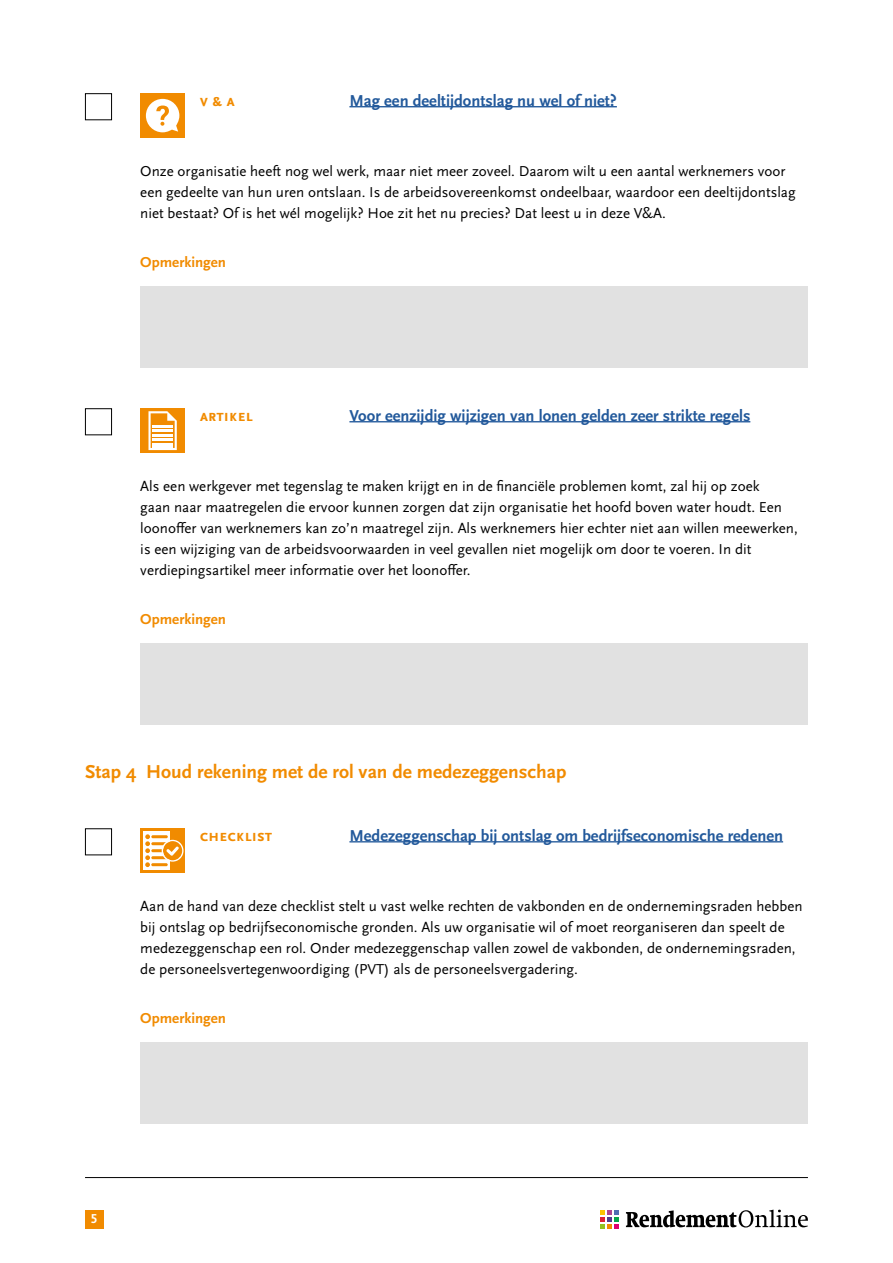
<style>
.page{position:relative;width:893px;height:1263px;background:#fff}
.page>*{position:absolute;margin:0;border:0;box-sizing:border-box;transform-origin:0 0}
.t1{font:700 19.5px "Scala Sans OT";color:#f18b00}
.t2{font:700 16.5px "Scala Sans OT";color:#22599b}
.t3{font:700 16.5px "Scala Sans OT";color:#f18b00}
.t4{font:15px/21px "Scala Sans OT";color:#000}
.t5{font:700 15px "Scala Sans OT";color:#f18b00}
.t6{font:700 13.5px "Scala Sans OT";color:#fff}
</style>
<div class="page">
<hr style="left:85px;top:1177px;width:723px;height:1px;background:#000">
<div style="left:85px;top:1210px;width:18px;height:18px;background:#f18b00"></div>
<svg style="left:626px;top:1209px;width:182px;height:18px"></svg>
<svg style="left:601px;top:1210px;width:18px;height:19px"></svg>
<hr style="left:349px;top:106px;width:268px;height:1px;background:#22599b">
<hr style="left:349px;top:421px;width:401px;height:1px;background:#22599b">
<hr style="left:349px;top:841px;width:434px;height:1px;background:#22599b">
<div style="left:140px;top:286px;width:668px;height:81px;background:#e1e1e1"></div>
<div style="left:140px;top:643px;width:668px;height:81px;background:#e1e1e1"></div>
<div style="left:140px;top:1042px;width:668px;height:81px;background:#e1e1e1"></div>
<div style="left:85px;top:93px;width:27px;height:27px;border:1px solid #000"></div>
<div style="left:140px;top:93px;width:45px;height:45px;background:#f18b00"></div>
<svg style="left:146px;top:99px;width:33px;height:33px"></svg>
<div style="left:85px;top:408px;width:27px;height:27px;border:1px solid #000"></div>
<div style="left:140px;top:408px;width:45px;height:45px;background:#f18b00"></div>
<svg style="left:148px;top:411px;width:29px;height:39px"></svg>
<hr style="left:153px;top:439px;width:20px;height:2px;background:#fff">
<hr style="left:153px;top:430px;width:20px;height:2px;background:#fff">
<hr style="left:153px;top:434px;width:20px;height:2px;background:#fff">
<hr style="left:153px;top:425px;width:20px;height:2px;background:#fff">
<div style="left:153px;top:443px;width:20px;height:5px;background:#fff"></div>
<div style="left:85px;top:828px;width:27px;height:27px;border:1px solid #000"></div>
<div style="left:140px;top:828px;width:45px;height:45px;background:#f18b00"></div>
<div style="left:143px;top:831px;width:27px;height:39px;background:#fff"></div>
<hr style="left:151px;top:835px;width:17px;height:3px;background:#f18b00;border-radius:2px">
<hr style="left:151px;top:842px;width:17px;height:3px;background:#f18b00;border-radius:2px">
<hr style="left:151px;top:849px;width:17px;height:3px;background:#f18b00;border-radius:2px">
<hr style="left:151px;top:856px;width:17px;height:3px;background:#f18b00;border-radius:2px">
<hr style="left:151px;top:863px;width:17px;height:3px;background:#f18b00;border-radius:2px">
<svg style="left:145px;top:834px;width:5px;height:33px"></svg>
<svg style="left:162px;top:840px;width:22px;height:22px"></svg>
<p class="t3" style="left:200px;top:91px;width:37px">V &amp; A</p>
<p class="t2" style="left:349px;top:91px;width:269px">Mag een deeltijdontslag nu wel of niet?</p>
<p class="t4" style="left:140px;top:161px;width:657px">Onze organisatie heeft nog wel werk, maar niet meer zoveel. Daarom wilt u een aantal werknemers voor een gedeelte van hun uren ontslaan. Is de arbeidsovereenkomst ondeelbaar, waardoor een deeltijdontslag niet bestaat? Of is het wél mogelijk? Hoe zit het nu precies? Dat leest u in deze V&amp;A.</p>
<p class="t5" style="left:140px;top:254px;width:87px">Opmerkingen</p>
<p class="t3" style="left:200px;top:406px;width:55px">ARTIKEL</p>
<p class="t2" style="left:349px;top:406px;width:402px">Voor eenzijdig wijzigen van lonen gelden zeer strikte regels</p>
<p class="t4" style="left:140px;top:476px;width:659px">Als een werkgever met tegenslag te maken krijgt en in de financiële problemen komt, zal hij op zoek<br>gaan naar maatregelen die ervoor kunnen zorgen dat zijn organisatie het hoofd boven water houdt. Een loonoffer van werknemers kan zo’n maatregel zijn. Als werknemers hier echter niet aan willen meewerken, is een wijziging van de arbeidsvoorwaarden in veel gevallen niet mogelijk om door te voeren. In dit verdiepingsartikel meer informatie over het loonoffer.</p>
<p class="t5" style="left:140px;top:611px;width:87px">Opmerkingen</p>
<h1 class="t1" style="left:85px;top:761px;width:483px">Stap 4 Houd rekening met de rol van de medezeggenschap</h1>
<p class="t3" style="left:200px;top:826px;width:74px">CHECKLIST</p>
<p class="t2" style="left:349px;top:826px;width:435px">Medezeggenschap bij ontslag om bedrijfseconomische redenen</p>
<p class="t4" style="left:140px;top:896px;width:664px">Aan de hand van deze checklist stelt u vast welke rechten de vakbonden en de ondernemingsraden hebben bij ontslag op bedrijfseconomische gronden. Als uw organisatie wil of moet reorganiseren dan speelt de medezeggenschap een rol. Onder medezeggenschap vallen zowel de vakbonden, de ondernemingsraden, de personeelsvertegenwoordiging (PVT) als de personeelsvergadering.</p>
<p class="t5" style="left:140px;top:1010px;width:87px">Opmerkingen</p>
<p class="t6" style="left:91px;top:1211px;width:8px">5</p>
</div>
